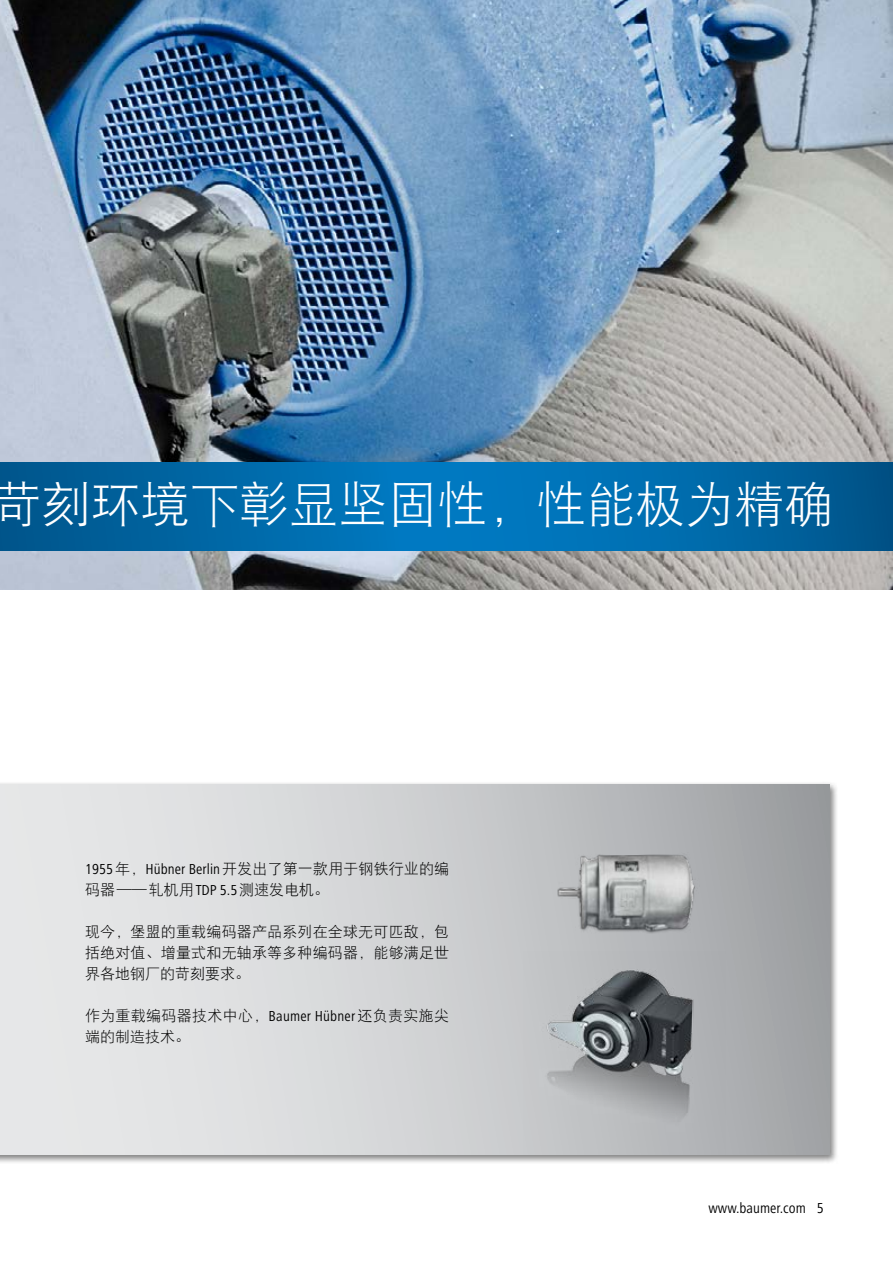
<style>
.page{position:relative;width:893px;height:1263px;background:#fff}
.page>*{position:absolute;margin:0;border:0;box-sizing:border-box;transform-origin:0 0}
.t1{font:49.5px "DFP Hei W3";color:#fff}
.t2{font:15px/21px "DFP Hei W3";letter-spacing:.01em;color:#000}
.t3{font:condensed 15px "Frutiger Next LT";color:#000}
.s1{font-family:"Frutiger Next LT";font-stretch:condensed}
</style>
<div class="page">
<img style="left:0;top:0;width:893px;height:589px">
<div style="left:0;top:780px;width:839px;height:384px;background:#000;opacity:.5"></div>
<div style="left:0;top:784px;width:829px;height:371px;background:linear-gradient(to right,#f2f3f3,#a3a5a8)"></div>
<img style="left:547px;top:843px;width:162px;height:108px">
<svg style="left:0;top:462px;width:893px;height:88px;background:#0069a9"></svg>
<img style="left:524px;top:951px;width:202px;height:204px">
<h1 class="t1" style="left:-8px;top:479px;width:843px">苛刻环境下彰显坚固性，性能极为精确</h1>
<p class="t2" style="left:85px;top:858px;width:366px"><span class="s1">1955</span>年，<span class="s1">Hübner Berlin</span>开发出了第一款用于钢铁行业的编码器 —— 轧机用 <span class="s1">TDP 5.5</span>测速发电机。</p>
<p class="t2" style="left:85px;top:921px;width:366px;text-align:justify">现今，堡盟的重载编码器产品系列在全球无可匹敌，包括绝对值、增量式和无轴承等多种编码器，能够满足世界各地钢厂的苛刻要求。</p>
<p class="t2" style="left:85px;top:1005px;width:366px">作为重载编码器技术中心，<span class="s1">Baumer Hübner</span>还负责实施尖端的制造技术。</p>
<p class="t3" style="left:708px;top:1200px;width:117px">www.baumer.com 5</p>
</div>
